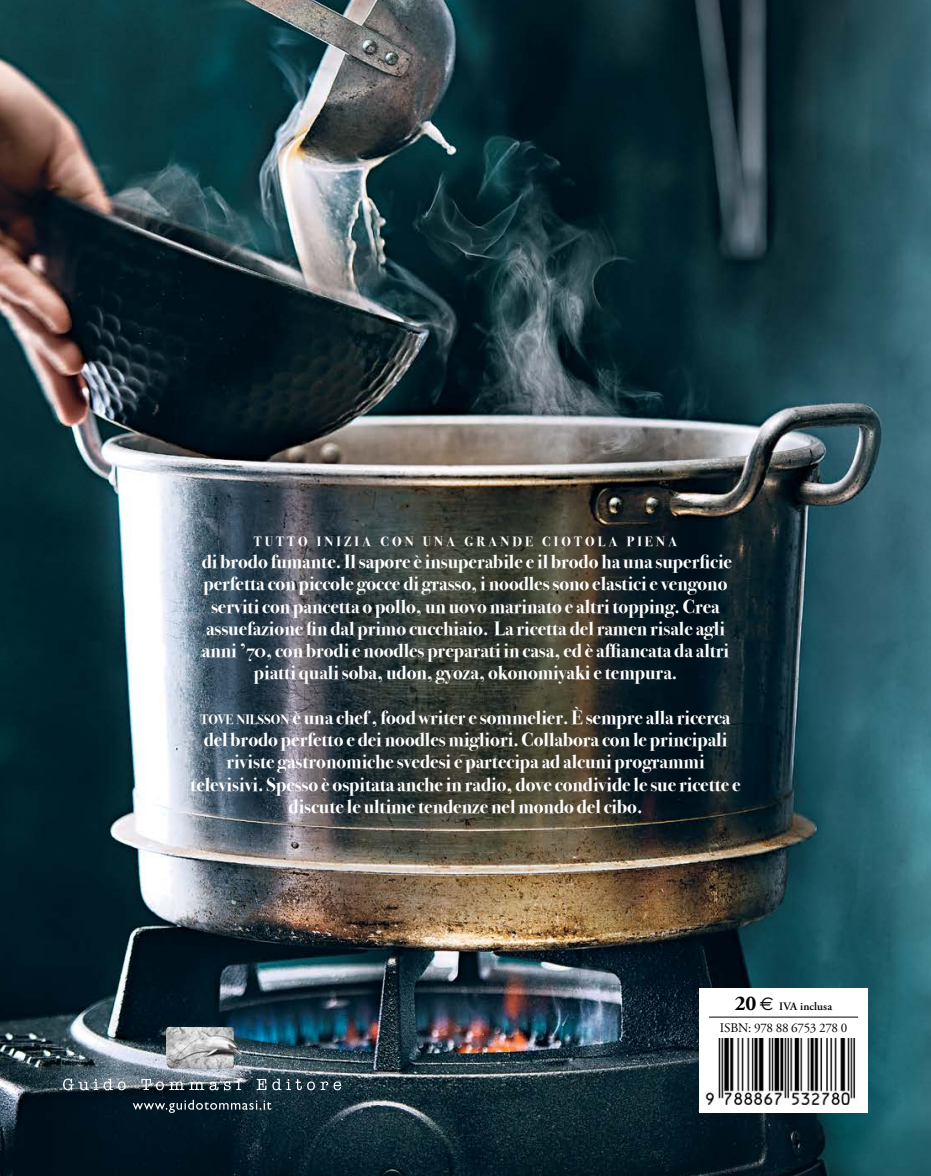
<style>
.page{position:relative;width:931px;height:1176px;background:#fff}
.page>*{position:absolute;margin:0;border:0;box-sizing:border-box;transform-origin:0 0}
.t1{font:700 19.25px/22.2px "Bodoni Svty Two OSITCTT";color:#fff;text-align:center}
.t2{font:700 13.47px "Bodoni Svty Two OSITCTT";letter-spacing:.23em;color:#fff}
.t3{font:13.12px "Adobe Garamond Pro";letter-spacing:-.025em;color:#000}
.t4{font:600 11.38px "Adobe Garamond Pro";letter-spacing:.01em;color:#000}
.s1{font-size:13.47px}
.s2{font-weight:700;font-size:21px}
.s3{font-family:"Euro Sans";font-weight:400;font-size:18.38px}
</style>
<div class="page">
<img style="left:0;top:0;width:930px;height:1176px">
<svg style="left:133px;top:1100px;width:138px;height:13px"></svg>
<svg style="left:63px;top:1078px;width:278px;height:12px"></svg>
<img style="left:166px;top:1027px;width:54px;height:41px">
<div style="left:698px;top:989px;width:169px;height:124px;background:#fff"></div>
<hr style="left:708px;top:1016px;width:149px;height:1px;background:#000">
<img style="left:703px;top:1038px;width:153px;height:67px">
<p class="t2" style="left:254px;top:533px;width:425px">TUTTO INIZIA CON UNA GRANDE CIOTOLA PIENA</p>
<p class="t1" style="left:202px;top:551px;width:531px">di brodo fumante. Il sapore è insuperabile e il brodo ha una superficie perfetta con piccole gocce di grasso, i noodles sono elastici e vengono serviti con pancetta o pollo, un uovo marinato e altri topping. Crea assuefazione fin dal primo cucchiaio. La ricetta del ramen risale agli anni ’70, con brodi e noodles preparati in casa, ed è affiancata da altri piatti quali soba, udon, gyoza, okonomiyaki e tempura.</p>
<p class="t1" style="left:190px;top:706px;width:551px"><span class="s1">TOVE NILSSON</span> è una chef , food writer e sommelier. È sempre alla ricerca del brodo perfetto e dei noodles migliori. Collabora con le principali riviste gastronomiche svedesi e partecipa ad alcuni programmi televisivi. Spesso è ospitata anche in radio, dove condivide le sue ricette e discute le ultime tendenze nel mondo del cibo.</p>
<p class="t4" style="left:734px;top:999px;width:99px"><span class="s2">20</span> <span class="s3">€</span> IVA inclusa</p>
<p class="t3" style="left:719px;top:1020px;width:129px">ISBN: 978 88 6753 278 0</p>
</div>
